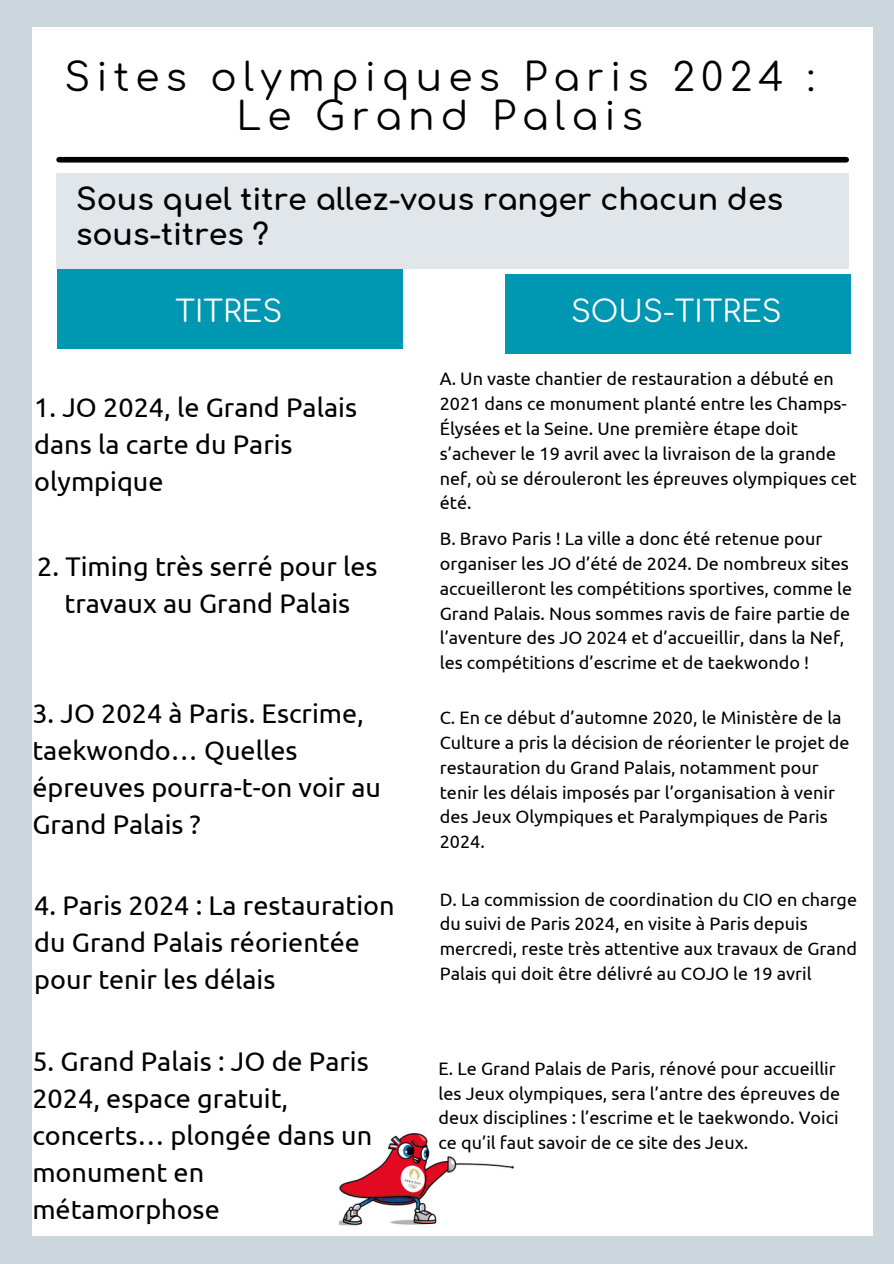
<style>
.page{position:relative;width:894px;height:1264px;background:#fff}
.page>*{position:absolute;margin:0;border:0;box-sizing:border-box;transform-origin:0 0}
.t1{font:39px/39.3px "Comfortaa";letter-spacing:.16em;color:#000;text-align:center}
.t2{font:700 30px/34.8px "Comfortaa";color:#000}
.t3{font:30px "Comfortaa";color:#fff}
.t4{font:27px/37.2px "Ubuntu";color:#000}
.t5{font:18px/24.8px "Ubuntu";color:#000}
</style>
<div class="page">
<div style="left:0;top:0;width:893px;height:1263px;background:#ccd6dd"></div>
<div style="left:32px;top:27px;width:840px;height:1208px;background:#fff"></div>
<div style="left:59px;top:157px;width:787px;height:5px;background:#000"></div>
<div style="left:58px;top:269px;width:345px;height:80px;background:#0097b2"></div>
<div style="left:56px;top:173px;width:792px;height:96px;background:#e0e6ea"></div>
<div style="left:505px;top:274px;width:345px;height:79px;background:#0097b2"></div>
<img style="left:339px;top:1133px;width:175px;height:93px">
<h4 class="t1" style="left:64px;top:58px;width:752px">Sites olympiques Paris 2024 :<br>Le Grand Palais</h4>
<h4 class="t2" style="left:76px;top:183px;width:708px">Sous quel titre allez-vous ranger chacun des sous-titres ?</h4>
<h4 class="t3" style="left:175px;top:296px;width:108px">TITRES</h4>
<p class="t3" style="left:571px;top:296px;width:212px">SOUS-TITRES</p>
<h2 class="t4" style="left:34px;top:388px;width:324px">1. JO 2024, le Grand Palais dans la carte du Paris olympique</h2>
<h2 class="t4" style="left:37px;top:547px;width:342px;text-align:center">2. Timing très serré pour les travaux au Grand Palais</h2>
<p class="t4" style="left:32px;top:694px;width:350px">3. JO 2024 à Paris. Escrime, taekwondo… Quelles épreuves pourra-t-on voir au<br>Grand Palais ?</p>
<p class="t4" style="left:34px;top:886px;width:362px">4. Paris 2024 : La restauration du Grand Palais réorientée pour tenir les délais</p>
<p class="t4" style="left:32px;top:1042px;width:341px">5. Grand Palais : JO de Paris<br>2024, espace gratuit, concerts… plongée dans un monument en métamorphose</p>
<h4 class="t5" style="left:439px;top:366px;width:418px">A. Un vaste chantier de restauration a débuté en 2021 dans ce monument planté entre les Champs-Élysées et la Seine. Une première étape doit s’achever le 19 avril avec la livraison de la grande nef, où se dérouleront les épreuves olympiques cet été.</h4>
<p class="t5" style="left:439px;top:526px;width:414px">B. Bravo Paris ! La ville a donc été retenue pour organiser les JO d’été de 2024. De nombreux sites accueilleront les compétitions sportives, comme le Grand Palais. Nous sommes ravis de faire partie de l’aventure des JO 2024 et d’accueillir, dans la Nef, les compétitions d’escrime et de taekwondo !</p>
<p class="t5" style="left:439px;top:705px;width:411px">C. En ce début d’automne 2020, le Ministère de la Culture a pris la décision de réorienter le projet de restauration du Grand Palais, notamment pour tenir les délais imposés par l’organisation à venir des Jeux Olympiques et Paralympiques de Paris 2024.</p>
<h3 class="t5" style="left:439px;top:886px;width:419px">D. La commission de coordination du CIO en charge du suivi de Paris 2024, en visite à Paris depuis mercredi, reste très attentive aux travaux de Grand Palais qui doit être délivré au COJO le 19 avril</h3>
<h4 class="t5" style="left:438px;top:1055px;width:403px">E. Le Grand Palais de Paris, rénové pour accueillir les Jeux olympiques, sera l’antre des épreuves de deux disciplines : l’escrime et le taekwondo. Voici ce qu’il faut savoir de ce site des Jeux.</h4>
</div>
